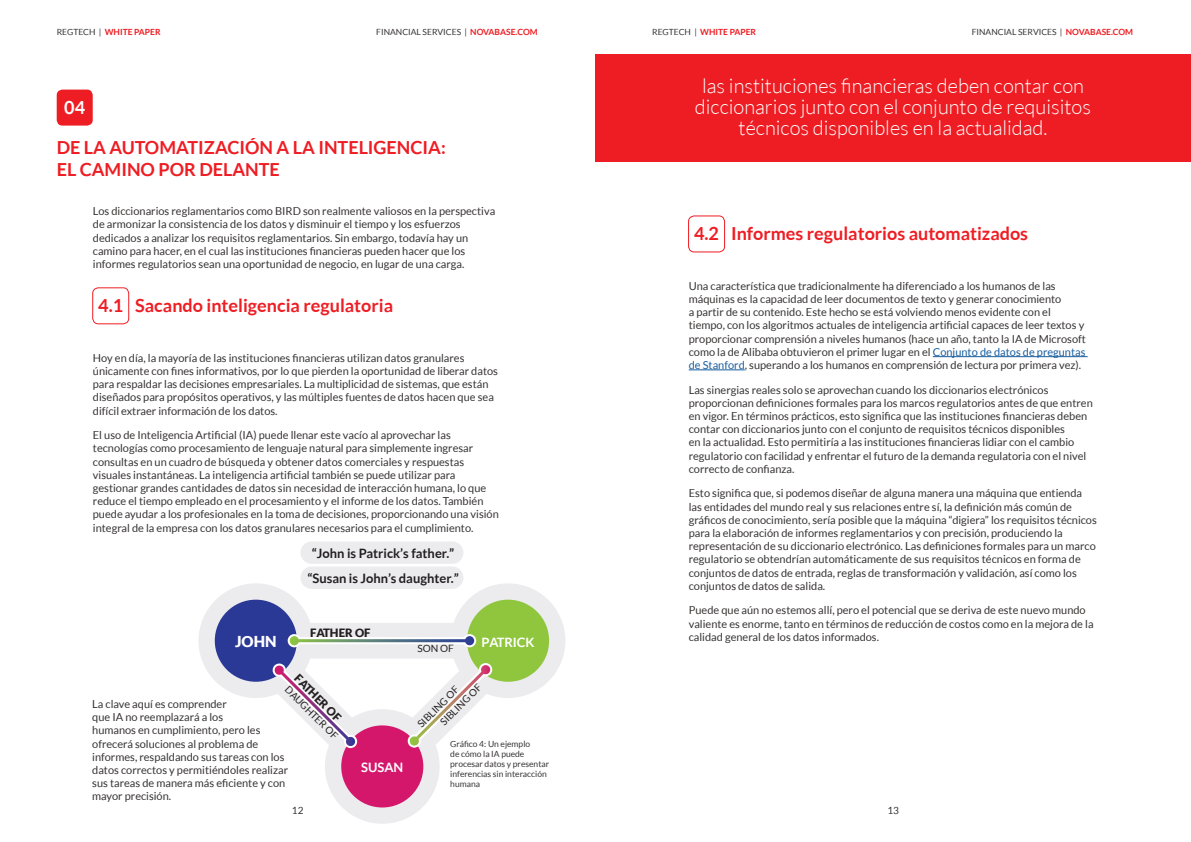
<style>
.page{position:relative;width:1191px;height:842px;background:#fff}
.page>*{position:absolute;margin:0;border:0;box-sizing:border-box;transform-origin:0 0}
.Large_Caption{font:300 20px/21px "Lato";color:#fff;text-align:center}
.Subtitles{font:700 18px/21.6px "Lato";color:#ee1d23}
.Subtitles-2{font:700 18px "Lato";color:#fff}
.t1{font:900 15.1px "Lato";color:#fff}
.t2{font:700 12.9px/25.1px "Lato";color:#231f20;text-align:center}
.t3{font:700 12.9px "Lato";color:#fff}
.t4{font:900 11.5px "Lato";color:#231f20}
.Text{font:11px/13.2px "Lato";color:#363232}
.t5{font:10.1px "Lato";color:#231f20}
.t6{font:10px "Lato";color:#363232}
.Small_text{font:8.5px/10.2px "Lato";color:#363232}
.t7{font:700 8.5px "Lato";color:#ee1d23}
.s1{font-weight:400;color:#363232}
.s2{font-weight:700;color:#ee1d23}
.s3{color:#175d9e}
</style>
<div class="page">
<div style="left:595px;top:54px;width:596px;height:108px;background:#ee1d23"></div>
<hr style="left:933px;top:356px;width:154px;height:1px;background:#175d9e">
<hr style="left:688px;top:369px;width:57px;height:1px;background:#175d9e">
<div style="left:688px;top:215px;width:37px;height:37px;border:1px solid #ee1d23;border-radius:6px"></div>
<div style="left:57px;top:90px;width:36px;height:36px;background:#ee1d23;border-radius:6px"></div>
<div style="left:92px;top:287px;width:37px;height:37px;border:1px solid #ee1d23;border-radius:6px"></div>
<svg style="left:199px;top:583px;width:366px;height:241px"></svg>
<div style="left:300px;top:566px;width:163px;height:23px;background:#ececee;border-radius:11px"></div>
<div style="left:300px;top:541px;width:163px;height:23px;background:#ececee;border-radius:11px"></div>
<div style="left:215px;top:600px;width:82px;height:82px;background:#2b3996;border-radius:50%"></div>
<div style="left:467px;top:600px;width:82px;height:82px;background:#8fc63e;border-radius:50%"></div>
<div style="left:341px;top:725px;width:82px;height:82px;background:#d5176c;border-radius:50%"></div>
<svg style="left:272px;top:663px;width:86px;height:85px"></svg>
<svg style="left:407px;top:663px;width:86px;height:85px"></svg>
<svg style="left:288px;top:634px;width:188px;height:13px"></svg>
<p class="t7" style="left:57px;top:27px;width:105px"><span class="s1">REGTECH |</span> WHITE PAPER</p>
<p class="Small_text" style="left:376px;top:27px;width:163px">FINANCIAL SERVICES | <span class="s2">NOVABASE.COM</span></p>
<p class="t7" style="left:652px;top:27px;width:105px"><span class="s1">REGTECH |</span> WHITE PAPER</p>
<p class="Small_text" style="left:971px;top:27px;width:163px">FINANCIAL SERVICES | <span class="s2">NOVABASE.COM</span></p>
<p class="Subtitles-2" style="left:64px;top:97px;width:22px">04</p>
<p class="Subtitles" style="left:57px;top:137px;width:390px">DE LA AUTOMATIZACIÓN A LA INTELIGENCIA:<br>EL CAMINO POR DELANTE</p>
<p class="Text" style="left:93px;top:204px;width:404px">Los diccionarios reglamentarios como BIRD son realmente valiosos en la perspectiva de armonizar la consistencia de los datos y disminuir el tiempo y los esfuerzos dedicados a analizar los requisitos reglamentarios. Sin embargo, todavía hay un camino para hacer, en el cual las instituciones financieras pueden hacer que los informes regulatorios sean una oportunidad de negocio, en lugar de una carga.</p>
<p class="Subtitles" style="left:98px;top:295px;width:26px">4.1</p>
<p class="Subtitles" style="left:135px;top:295px;width:259px">Sacando inteligencia regulatoria</p>
<p class="Text" style="left:93px;top:351px;width:406px">Hoy en día, la mayoría de las instituciones financieras utilizan datos granulares únicamente con fines informativos, por lo que pierden la oportunidad de liberar datos para respaldar las decisiones empresariales. La multiplicidad de sistemas, que están diseñados para propósitos operativos, y las múltiples fuentes de datos hacen que sea difícil extraer información de los datos.</p>
<p class="Text" style="left:93px;top:428px;width:407px">El uso de Inteligencia Artificial (IA) puede llenar este vacío al aprovechar las tecnologías como procesamiento de lenguaje natural para simplemente ingresar consultas en un cuadro de búsqueda y obtener datos comerciales y respuestas visuales instantáneas. La inteligencia artificial también se puede utilizar para gestionar grandes cantidades de datos sin necesidad de interacción humana, lo que reduce el tiempo empleado en el procesamiento y el informe de los datos. También puede ayudar a los profesionales en la toma de decisiones, proporcionando una visión integral de la empresa con los datos granulares necesarios para el cumplimiento.</p>
<p class="t2" style="left:307px;top:540px;width:153px">“John is Patrick’s father.” “Susan is John’s daughter.”</p>
<p class="t4" style="left:310px;top:626px;width:62px">FATHER OF</p>
<h3 class="t1" style="left:235px;top:632px;width:43px">JOHN</h3>
<p class="t3" style="left:481px;top:635px;width:55px">PATRICK</p>
<p class="t5" style="left:417px;top:642px;width:38px">SON OF</p>
<p class="t4" style="left:301px;top:672px;width:62px;rotate:45deg">FATHER OF</p>
<p class="t5" style="left:415px;top:722px;width:55px;rotate:-45deg">SIBLING OF</p>
<p class="t5" style="left:291px;top:684px;width:72px;rotate:45deg">DAUGHTER OF</p>
<p class="t5" style="left:438px;top:719px;width:55px;rotate:-45deg">SIBLING OF</p>
<p class="Small_text" style="left:450px;top:738px;width:100px">Gráfico 4: Un ejemplo<br>de cómo la IA puede procesar datos y presentar inferencias sin interacción humana</p>
<p class="Text" style="left:92px;top:697px;width:197px">La clave aquí es comprender<br>que IA no reemplazará a los<br>humanos en cumplimiento, pero les ofrecerá soluciones al problema de informes, respaldando sus tareas con los datos correctos y permitiéndoles realizar sus tareas de manera más eficiente y con mayor precisión.</p>
<p class="t3" style="left:361px;top:760px;width:44px">SUSAN</p>
<p class="Large_Caption" style="left:695px;top:75px;width:397px">las instituciones financieras deben contar con diccionarios junto con el conjunto de requisitos técnicos disponibles en la actualidad.</p>
<p class="Subtitles" style="left:694px;top:223px;width:26px">4.2</p>
<p class="Subtitles" style="left:731px;top:223px;width:299px">Informes regulatorios automatizados</p>
<p class="Text" style="left:688px;top:279px;width:399px">Una característica que tradicionalmente ha diferenciado a los humanos de las máquinas es la capacidad de leer documentos de texto y generar conocimiento<br>a partir de su contenido. Este hecho se está volviendo menos evidente con el tiempo, con los algoritmos actuales de inteligencia artificial capaces de leer textos y proporcionar comprensión a niveles humanos (hace un año, tanto la IA de Microsoft como la de Alibaba obtuvieron el primer lugar en el <span class="s3">Conjunto de datos de preguntas de Stanford</span>, superando a los humanos en comprensión de lectura por primera vez).</p>
<p class="Text" style="left:688px;top:383px;width:405px">Las sinergias reales solo se aprovechan cuando los diccionarios electrónicos proporcionan definiciones formales para los marcos regulatorios antes de que entren en vigor. En términos prácticos, esto significa que las instituciones financieras deben contar con diccionarios junto con el conjunto de requisitos técnicos disponibles<br>en la actualidad. Esto permitiría a las instituciones financieras lidiar con el cambio regulatorio con facilidad y enfrentar el futuro de la demanda regulatoria con el nivel correcto de confianza.</p>
<p class="Text" style="left:688px;top:487px;width:409px">Esto significa que, si podemos diseñar de alguna manera una máquina que entienda las entidades del mundo real y sus relaciones entre sí, la definición más común de gráficos de conocimiento, sería posible que la máquina “digiera” los requisitos técnicos para la elaboración de informes reglamentarios y con precisión, produciendo la representación de su diccionario electrónico. Las definiciones formales para un marco regulatorio se obtendrían automáticamente de sus requisitos técnicos en forma de conjuntos de datos de entrada, reglas de transformación y validación, así como los conjuntos de datos de salida.</p>
<p class="Text" style="left:688px;top:604px;width:406px">Puede que aún no estemos allí, pero el potencial que se deriva de este nuevo mundo valiente es enorme, tanto en términos de reducción de costos como en la mejora de la calidad general de los datos informados.</p>
<p class="t6" style="left:292px;top:805px;width:13px">12</p>
<p class="t6" style="left:887px;top:805px;width:13px">13</p>
</div>
